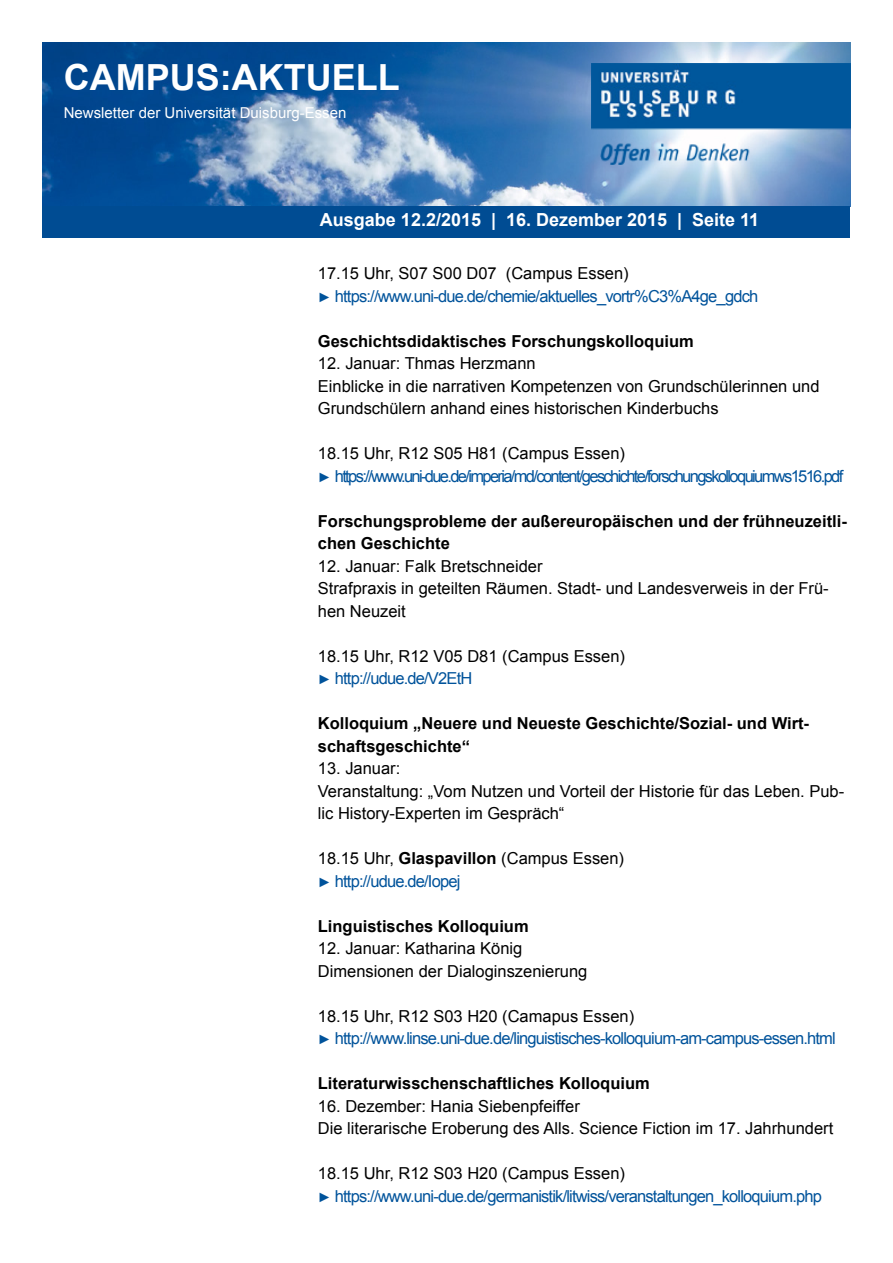
<style>
.page{position:relative;width:893px;height:1263px;background:#fff}
.page>*{position:absolute;margin:0;border:0;box-sizing:border-box;transform-origin:0 0}
.t1{font:700 36px "Arial";color:#fff}
.t2{font:700 18px "Arial";color:#fff}
.t3{font:16.5px/22.5px "Arial";color:#000}
.t4{font:16.5px/22.5px "Arial";letter-spacing:-.05em;color:#00539b}
.t5{font:700 16.5px/22.5px "Arial";color:#000}
.t6{font:16.5px/22.5px "Arial";letter-spacing:-.1em;color:#00539b}
.t7{font:15px "Arial";color:#fff}
.s1{color:#000}
.s2{font-size:13.5px}
.s3{font-size:13.5px;color:#00539b}
.s4{color:#00539b}
.s5{font-weight:700}
</style>
<div class="page">
<img style="left:43px;top:43px;width:807px;height:163px">
<img style="left:591px;top:64px;width:259px;height:100px">
<div style="left:43px;top:206px;width:807px;height:32px;background:#004c93"></div>
<h1 class="t1" style="left:64px;top:53px;width:337px">CAMPUS:AKTUELL</h1>
<p class="t7" style="left:64px;top:103px;width:284px">Newsletter der Universität Duisburg-Essen</p>
<p class="t2" style="left:320px;top:208px;width:441px">Ausgabe 12.2/2015 | 16. Dezember 2015 | Seite 11</p>
<p class="t4" style="left:318px;top:262px;width:442px"><span class="s1">17.15 Uhr, S07 S00 D07 (Campus Essen)<br></span><span class="s2">►</span> https://www.uni-due.de/chemie/aktuelles_vortr%C3%A4ge_gdch</p>
<p class="t5" style="left:318px;top:330px;width:377px">Geschichtsdidaktisches Forschungskolloquium</p>
<p class="t3" style="left:318px;top:352px;width:503px">12. Januar: Thmas Herzmann<br>Einblicke in die narrativen Kompetenzen von Grundschülerinnen und<br>Grundschülern anhand eines historischen Kinderbuchs</p>
<p class="t6" style="left:318px;top:442px;width:527px"><span class="s1">18.15 Uhr, R12 S05 H81 (Campus Essen)<br></span><span class="s2">►</span> https://www.uni-due.de/imperia/md/content/geschichte/forschungskolloquiumws1516.pdf</p>
<p class="t5" style="left:318px;top:510px;width:530px">Forschungsprobleme der außereuropäischen und der frühneuzeitli&shy;chen Geschichte</p>
<p class="t3" style="left:318px;top:555px;width:512px">12. Januar: Falk Bretschneider<br>Strafpraxis in geteilten Räumen. Stadt- und Landesverweis in der Frü&shy;hen Neuzeit</p>
<p class="t3" style="left:318px;top:645px;width:309px">18.15 Uhr, R12 V05 D81 (Campus Essen) <span class="s3">►</span> <span class="s4">http://udue.de/V2EtH</span></p>
<p class="t5" style="left:318px;top:712px;width:493px">Kolloquium „Neuere und Neueste Geschichte/Sozial- und Wirt&shy;schaftsgeschichte“</p>
<p class="t3" style="left:318px;top:757px;width:528px">13. Januar:<br>Veranstaltung: „Vom Nutzen und Vorteil der Historie für das Leben. Pub&shy;lic History-Experten im Gespräch“</p>
<p class="t3" style="left:318px;top:847px;width:308px">18.15 Uhr, <span class="s5">Glaspavillon</span> (Campus Essen) <span class="s3">►</span> <span class="s4">http://udue.de/Iopej</span></p>
<p class="t5" style="left:318px;top:915px;width:212px">Linguistisches Kolloquium</p>
<p class="t3" style="left:318px;top:937px;width:271px">12. Januar: Katharina König<br>Dimensionen der Dialoginszenierung</p>
<p class="t4" style="left:318px;top:1005px;width:519px"><span class="s1">18.15 Uhr, R12 S03 H20 (Camapus Essen)<br></span><span class="s2">►</span> http://www.linse.uni-due.de/linguistisches-kolloquium-am-campus-essen.html</p>
<p class="t5" style="left:318px;top:1072px;width:333px">Literaturwisschenschaftliches Kolloquium</p>
<p class="t3" style="left:318px;top:1095px;width:517px">16. Dezember: Hania Siebenpfeiffer<br>Die literarische Eroberung des Alls. Science Fiction im 17. Jahrhundert</p>
<p class="t4" style="left:318px;top:1162px;width:506px"><span class="s1">18.15 Uhr, R12 S03 H20 (Campus Essen)<br></span><span class="s2">►</span> https://www.uni-due.de/germanistik/litwiss/veranstaltungen_kolloquium.php</p>
</div>
